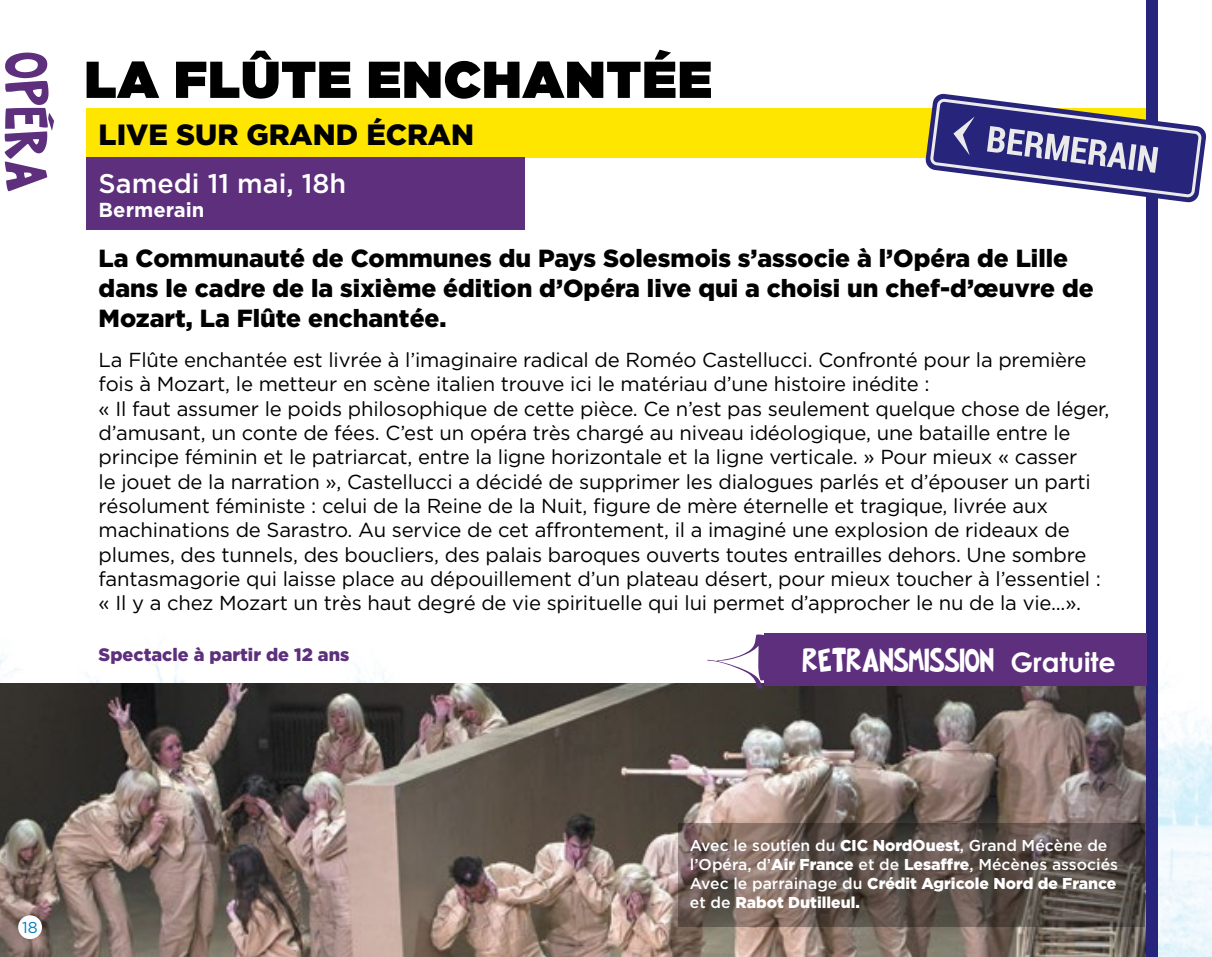
<style>
.page{position:relative;width:1212px;height:957px;background:#fff}
.page>*{position:absolute;margin:0;border:0;box-sizing:border-box;transform-origin:0 0}
.t1{font:60.75px "FOP Title Style Font";color:#5d2f7d}
.t2{font:900 51.75px "Gotham";letter-spacing:.02em;color:#000}
.t3{font:33.75px "FOP Title Style Font";color:#fff}
.t4{font:900 29.25px "Gotham";color:#000}
.t5{font:500 27px "Gotham";color:#fff}
.t6{font:900 24.75px/29.7px "Gotham";color:#000}
.t7{font:20.25px/24.3px "Gotham";letter-spacing:-.01em;color:#000}
.t8{font:700 20.25px "Gotham";color:#fff}
.t9{font:900 18px "Gotham";color:#5d2f7d}
.t10{font:900 15.75px/18.9px "Gotham";color:#fff}
.t11{font:500 15.75px "Gotham";color:#fff}
.t12{font:15.75px "Gotham";color:#007dc5}
.s1{font-family:"Century Gothic";font-weight:700;font-size:27px}
.s2{font-weight:500}
.s3{font-weight:900}
</style>
<div class="page">
<img style="left:0;top:633px;width:1212px;height:324px">
<div style="left:86px;top:108px;width:1072px;height:50px;background:#ffe600"></div>
<div style="left:86px;top:157px;width:439px;height:73px;background:#5d2f7d"></div>
<img style="left:0;top:683px;width:1146px;height:274px">
<div style="left:1146px;top:0;width:12px;height:957px;background:#26247b"></div>
<svg style="left:925px;top:93px;width:282px;height:110px"></svg>
<svg style="left:707px;top:634px;width:60px;height:54px"></svg>
<div style="left:764px;top:634px;width:382px;height:52px;background:#5d2f7d"></div>
<svg style="left:679px;top:823px;width:466px;height:103px;background:#62544e"></svg>
<hr style="left:1211px;top:882px;width:1px;height:75px;background:#eb1d25">
<div style="left:18px;top:915px;width:24px;height:24px;background:#fff;border-radius:50%"></div>
<h1 class="t1" style="left:55px;top:52px;width:142px;rotate:90deg">opéra</h1>
<h2 class="t2" style="left:85px;top:50px;width:629px">LA FLÛTE ENCHANTÉE</h2>
<h3 class="t4" style="left:99px;top:118px;width:36px">LIVE</h3>
<h3 class="t4" style="left:176px;top:118px;width:299px">sur grand écran</h3>
<h3 class="t5" style="left:99px;top:168px;width:249px">Samedi 11 mai, 18h</h3>
<p class="t8" style="left:99px;top:198px;width:107px">Bermerain</p>
<p class="t6" style="left:99px;top:243px;width:996px">La Communauté de Communes du Pays Solesmois s’associe à l’Opéra de Lille dans le cadre de la sixième édition d’Opéra live qui a choisi un chef-d’œuvre de<br>Mozart, La Flûte enchantée.</p>
<p class="t7" style="left:99px;top:347px;width:1012px">La Flûte enchantée est livrée à l’imaginaire radical de Roméo Castellucci. Confronté pour la première fois à Mozart, le metteur en scène italien trouve ici le matériau d’une histoire inédite :<br>« Il faut assumer le poids philosophique de cette pièce. Ce n’est pas seulement quelque chose de léger, d’amusant, un conte de fées. C’est un opéra très chargé au niveau idéologique, une bataille entre le principe féminin et le patriarcat, entre la ligne horizontale et la ligne verticale. » Pour mieux « casser<br>le jouet de la narration », Castellucci a décidé de supprimer les dialogues parlés et d’épouser un parti résolument féministe : celui de la Reine de la Nuit, figure de mère éternelle et tragique, livrée aux machinations de Sarastro. Au service de cet affrontement, il a imaginé une explosion de rideaux de plumes, des tunnels, des boucliers, des palais baroques ouverts toutes entrailles dehors. Une sombre fantasmagorie qui laisse place au dépouillement d’un plateau désert, pour mieux toucher à l’essentiel : « Il y a chez Mozart un très haut degré de vie spirituelle qui lui permet d’approcher le nu de la vie...».</p>
<p class="t9" style="left:99px;top:644px;width:252px">Spectacle à partir de 12 ans</p>
<h3 class="t3" style="left:802px;top:644px;width:315px">RETRANSMISSION <span class="s1">Gratuite</span></h3>
<p class="t12" style="left:22px;top:919px;width:17px">18</p>
<p class="t10" style="left:690px;top:835px;width:430px;text-indent:183px">NordOuest<span class="s2">, Grand Mécène de l’Opéra, d’</span>Air France <span class="s2">et de</span> Lesaffre<span class="s2">, Mécènes associés Avec le parrainage du</span> Crédit Agricole Nord de France <span class="s2">et de</span> Rabot Dutilleul.</p>
<p class="t11" style="left:690px;top:836px;width:161px">Avec le soutien du <span class="s3">CIC</span></p>
</div>
